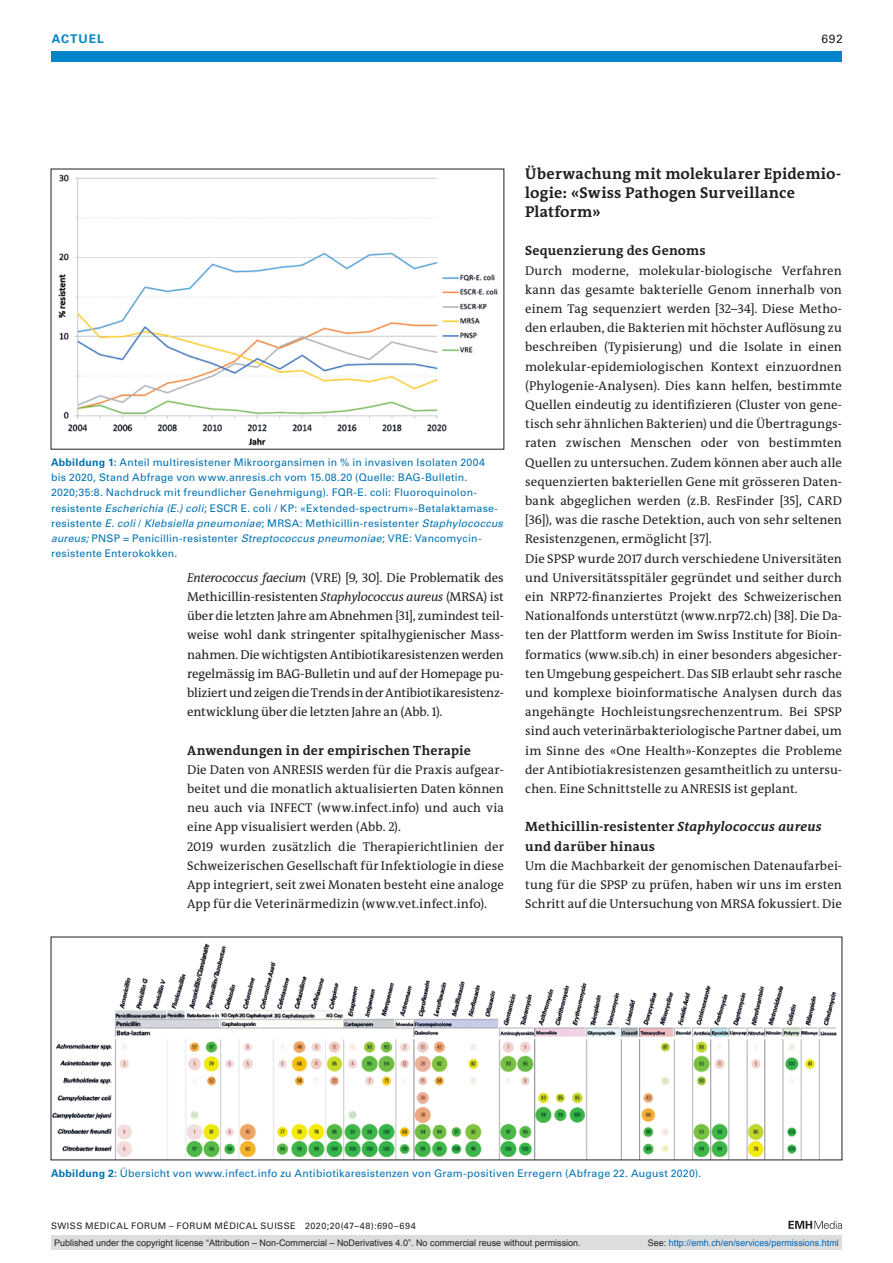
<style>
.page{position:relative;width:893px;height:1263px;background:#fff}
.page>*{position:absolute;margin:0;border:0;box-sizing:border-box;transform-origin:0 0}
.section-h1{font:700 15.75px/19.2px "The Antiqua B W7";letter-spacing:.015em;color:#231f20}
.section-h2{font:700 13.5px/19.2px "The Antiqua B W7";letter-spacing:.02em;color:#231f20}
.section-pn{font:12.75px/19.2px "The Antiqua B W5 Plain";letter-spacing:.005em;color:#231f20;text-align:justify}
.t1{font:700 12px "Univers LT Std";color:#0084ca}
.t2{font:12px "Univers LT Std";color:#231f20}
.fig-caption{font:10.5px/15.3px "Univers LT Std";letter-spacing:.02em;color:#0072b2}
.t3{font:9px "Arial";color:#231f20}
.t4{font:9px "Univers LT Std";letter-spacing:.05em;color:#231f20}
.t5{font:9px "Arial";color:#0066b3}
.s1{font-weight:700}
.s2{font-style:italic}
.s3{color:#231f20}
</style>
<div class="page">
<div style="left:51px;top:51px;width:791px;height:11px;background:#0084ca"></div>
<svg style="left:788px;top:1221px;width:54px;height:8px"></svg>
<img style="left:53px;top:943px;width:784px;height:215px">
<img style="left:58px;top:174px;width:440px;height:272px">
<div style="left:51px;top:1235px;width:791px;height:15px;background:#dcdddf"></div>
<p class="t1" style="left:52px;top:31px;width:10px">actuel</p>
<p class="t2" style="left:822px;top:31px;width:23px">692</p>
<p class="fig-caption" style="left:51px;top:454px;width:453px"><span class="s1">Abbildung 1:</span> Anteil multiresistener Mikroorgansimen in % in invasiven Isolaten 2004<br>bis 2020, Stand Abfrage von www.anresis.ch vom 15.08.20 (Quelle: BAG-Bulletin.<br>2020;35:8. Nachdruck mit freundlicher Genehmigung). FQR-E. coli: Fluoroquinolon&shy;resistente <span class="s2">Escherichia (E.) coli</span>; ESCR E. coli / KP: «Extended-spectrum»-Betalaktamase&shy;resistente <span class="s2">E. coli</span> / <span class="s2">Klebsiella pneumoniae</span>; MRSA: Methicillin-resistenter <span class="s2">Staphylococcus aureus;</span> PNSP = Penicillin-resistenter <span class="s2">Streptococcus pneumoniae</span>; VRE: Vancomycin&shy;resistente Enterokokken.</p>
<p class="section-pn" style="left:187px;top:568px;width:318px"><span class="s2">Enterococcus faecium</span> (VRE) [9, 30]. Die Problematik des Methicillin-resistenten <span class="s2">Staphylococcus aureus</span> (MRSA) ist über die letzten Jahre am Abnehmen [31], zumindest teil&shy;weise wohl dank stringenter spitalhygienischer Mass&shy;nahmen. Die wichtigsten Antibiotikaresistenzen werden regelmässig im BAG-Bulletin und auf der Homepage pu&shy;bliziert und zeigen die Trends in der Antibiotikaresistenz&shy;entwicklung über die letzten Jahre an (Abb. 1).</p>
<p class="section-h2" style="left:187px;top:741px;width:285px">Anwendungen in der empirischen Therapie</p>
<p class="section-pn" style="left:187px;top:760px;width:318px">Die Daten von ANRESIS werden für die Praxis aufgear&shy;beitet und die monatlich aktualisierten Daten können neu auch via INFECT (www.infect.info) und auch via eine App visualisiert werden (Abb. 2).</p>
<p class="section-pn" style="left:187px;top:837px;width:318px">2019 wurden zusätzlich die Therapierichtlinien der Schweizerischen Gesellschaft für Infektiologie in diese App integriert, seit zwei Monaten besteht eine analoge App für die Veterinärmedizin (www.vet.infect.info).</p>
<p class="section-h1" style="left:525px;top:164px;width:317px">Überwachung mit molekularer Epidemio&shy;logie: «Swiss Pathogen Surveillance<br>Platform»</p>
<p class="section-h2" style="left:525px;top:241px;width:182px">Sequenzierung des Genoms</p>
<p class="section-pn" style="left:525px;top:261px;width:318px">Durch moderne, molekular-biologische Verfahren kann das gesamte bakterielle Genom innerhalb von einem Tag sequenziert werden [32–34]. Diese Metho&shy;den erlauben, die Bakterien mit höchster Auflösung zu beschreiben (Typisierung) und die Isolate in einen molekular-epidemiologischen Kontext einzuordnen (Phylogenie-Analysen). Dies kann helfen, bestimmte Quellen eindeutig zu identifizieren (Cluster von gene&shy;tisch sehr ähnlichen Bakterien) und die Übertragungs&shy;raten zwischen Menschen oder von bestimmten Quellen zu untersuchen. Zudem können aber auch alle sequenzierten bakteriellen Gene mit grösseren Daten&shy;bank abgeglichen werden (z.B. ResFinder [35], CARD [36]), was die rasche Detektion, auch von sehr seltenen Resistenzgenen, ermöglicht [37].</p>
<p class="section-pn" style="left:525px;top:549px;width:318px">Die SPSP wurde 2017 durch verschiedene Universitäten und Universitätsspitäler gegründet und seither durch ein NRP72-finanziertes Projekt des Schweizerischen Nationalfonds unterstützt (www.nrp72.ch) [38]. Die Da&shy;ten der Plattform werden im Swiss Institute for Bioin&shy;formatics (www.sib.ch) in einer besonders abgesicher&shy;ten Umgebung gespeichert. Das SIB erlaubt sehr rasche und komplexe bioinformatische Analysen durch das angehängte Hochleistungsrechenzentrum. Bei SPSP sind auch veterinärbakteriologische Partner dabei, um im Sinne des «One Health»-Konzeptes die Probleme der Antibiotiakresistenzen gesamtheitlich zu untersu&shy;chen. Eine Schnittstelle zu ANRESIS ist geplant.</p>
<p class="section-h2" style="left:525px;top:817px;width:298px">Methicillin-resistenter <span class="s2">Staphylococcus aureus </span>und darüber hinaus</p>
<p class="section-pn" style="left:525px;top:856px;width:318px">Um die Machbarkeit der genomischen Datenaufarbei&shy;tung für die SPSP zu prüfen, haben wir uns im ersten Schritt auf die Untersuchung von MRSA fokussiert. Die</p>
<p class="fig-caption" style="left:51px;top:1166px;width:652px"><span class="s1">Abbildung 2:</span> Übersicht von www.infect.info zu Antibiotikaresistenzen von Gram-positiven Erregern (Abfrage 22. August 2020).</p>
<p class="t4" style="left:51px;top:1220px;width:366px">SWISS MEDICAL FORUM – FORUM MÉDICAL SUISSE 2020;20(47–48):690–694</p>
<p class="t3" style="left:54px;top:1237px;width:528px">Published under the copyright license “Attribution – Non-Commercial – NoDerivatives 4.0”. No commercial reuse without permission.</p>
<p class="t5" style="left:648px;top:1237px;width:193px"><span class="s3">See:</span> http://emh.ch/en/services/permissions.html</p>
</div>
